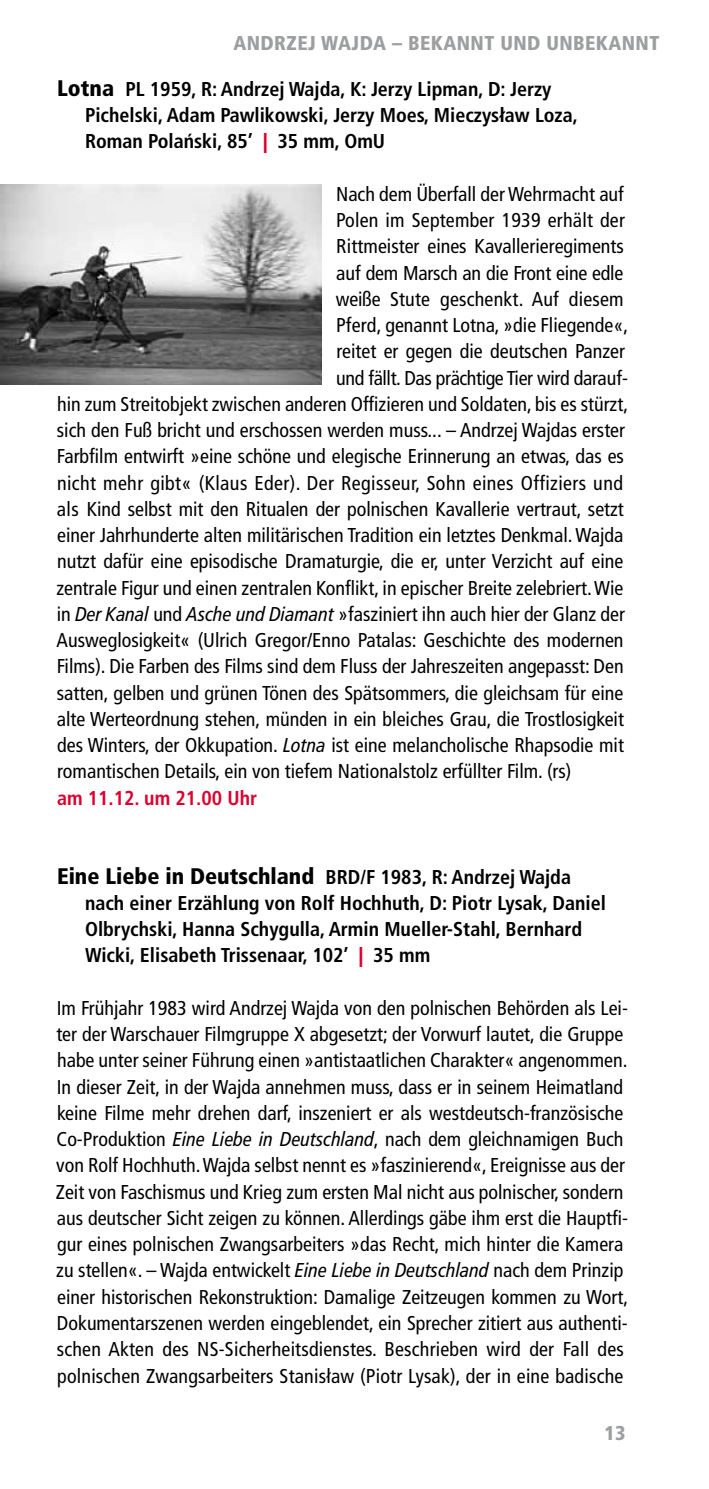
<style>
.page{position:relative;width:709px;height:1489px;background:#fff}
.page>*{position:absolute;margin:0;border:0;box-sizing:border-box;transform-origin:0 0}
.t1{font:condensed 20px/26.2px "Frutiger LT Com";color:#000}
.t2{font:700 condensed 20px/26.2px "Frutiger LT Com";color:#000}
.t3{font:condensed 20px "Frutiger LT Com";letter-spacing:.02em;color:#000}
.t4{font:condensed 20px "Frutiger LT Com";letter-spacing:-.02em;color:#000}
.t5{font:900 condensed 20px "Frutiger LT Com";letter-spacing:.02em;color:#9c9e9f}
.t6{font:700 condensed 20px "Frutiger LT Com";color:#dc002e}
.s1{font-weight:900;font-size:22.5px}
.s2{font-weight:900;font-stretch:normal;color:#dc002e}
.s3{font-style:italic}
</style>
<div class="page">
<img style="left:0;top:185px;width:322px;height:199px">
<p class="t5" style="left:233px;top:31px;width:427px">ANDRZEJ WAJDA – BEKANNT UND UNBEKANNT</p>
<p class="t2" style="left:85px;top:76px;width:494px;text-indent:-28px"><span class="s1">Lotna</span> PL 1959, R: Andrzej Wajda, K: Jerzy Lipman, D: Jerzy<br>Pichelski, Adam Pawlikowski, Jerzy Moes, Mieczysław Loza,<br>Roman Polański, 85’ <span class="s2">|</span> 35 mm, OmU</p>
<p class="t1" style="left:336px;top:181px;width:289px">Nach dem Überfall der Wehrmacht auf</p>
<p class="t1" style="left:336px;top:207px;width:290px">Polen im September 1939 erhält der</p>
<p class="t1" style="left:336px;top:233px;width:289px">Rittmeister eines Kavallerieregiments</p>
<p class="t1" style="left:336px;top:259px;width:289px">auf dem Marsch an die Front eine edle</p>
<p class="t1" style="left:336px;top:286px;width:289px">weiße Stute geschenkt. Auf diesem</p>
<p class="t1" style="left:336px;top:312px;width:293px">Pferd, genannt Lotna, »die Fliegende«,</p>
<p class="t1" style="left:336px;top:338px;width:290px">reitet er gegen die deutschen Panzer</p>
<p class="t4" style="left:336px;top:366px;width:293px">und fällt. Das prächtige Tier wird darauf-</p>
<p class="t1" style="left:57px;top:391px;width:572px">hin zum Streitobjekt zwischen anderen Offizieren und Soldaten, bis es stürzt,</p>
<p class="t1" style="left:57px;top:417px;width:569px">sich den Fuß bricht und erschossen werden muss... – Andrzej Wajdas erster</p>
<p class="t1" style="left:57px;top:443px;width:568px">Farbfilm entwirft »eine schöne und elegische Erinnerung an etwas, das es</p>
<p class="t3" style="left:57px;top:471px;width:567px">nicht mehr gibt« (Klaus Eder). Der Regisseur, Sohn eines Offiziers und</p>
<p class="t1" style="left:57px;top:496px;width:568px">als Kind selbst mit den Ritualen der polnischen Kavallerie vertraut, setzt</p>
<p class="t1" style="left:57px;top:522px;width:567px">einer Jahrhunderte alten militärischen Tradition ein letztes Denkmal. Wajda</p>
<p class="t1" style="left:57px;top:548px;width:568px">nutzt dafür eine episodische Dramaturgie, die er, unter Verzicht auf eine</p>
<p class="t1" style="left:56px;top:574px;width:568px">zentrale Figur und einen zentralen Konflikt, in epischer Breite zelebriert. Wie</p>
<p class="t1" style="left:57px;top:601px;width:569px">in <span class="s3">Der Kanal</span> und <span class="s3">Asche und Diamant</span> »fasziniert ihn auch hier der Glanz der</p>
<p class="t1" style="left:57px;top:627px;width:568px">Ausweglosigkeit« (Ulrich Gregor/Enno Patalas: Geschichte des modernen</p>
<p class="t1" style="left:57px;top:653px;width:568px">Films). Die Farben des Films sind dem Fluss der Jahreszeiten angepasst: Den</p>
<p class="t1" style="left:57px;top:679px;width:568px">satten, gelben und grünen Tönen des Spätsommers, die gleichsam für eine</p>
<p class="t1" style="left:57px;top:706px;width:568px">alte Werteordnung stehen, münden in ein bleiches Grau, die Trostlosigkeit</p>
<p class="t1" style="left:57px;top:732px;width:568px">des Winters, der Okkupation. <span class="s3">Lotna</span> ist eine melancholische Rhapsodie mit</p>
<p class="t1" style="left:57px;top:758px;width:516px">romantischen Details, ein von tiefem Nationalstolz erfüllter Film. (rs)</p>
<p class="t6" style="left:57px;top:785px;width:202px">am 11.12. um 21.00 Uhr</p>
<p class="t2" style="left:85px;top:863px;width:522px;text-indent:-28px"><span class="s1">Eine Liebe in Deutschland</span> BRD/F 1983, R: Andrzej Wajda nach einer Erzählung von Rolf Hochhuth, D: Piotr Lysak, Daniel Olbrychski, Hanna Schygulla, Armin Mueller-Stahl, Bernhard Wicki, Elisabeth Trissenaar, 102’ <span class="s2">|</span> 35 mm</p>
<p class="t1" style="left:56px;top:994px;width:574px">Im Frühjahr 1983 wird Andrzej Wajda von den polnischen Behörden als Lei&shy;ter der Warschauer Filmgruppe X abgesetzt; der Vorwurf lautet, die Gruppe habe unter seiner Führung einen »antistaatlichen Charakter« angenommen.<br>In dieser Zeit, in der Wajda annehmen muss, dass er in seinem Heimatland keine Filme mehr drehen darf, inszeniert er als westdeutsch-französische Co-Produktion <span class="s3">Eine Liebe in Deutschland</span>, nach dem gleichnamigen Buch von Rolf Hochhuth. Wajda selbst nennt es »faszinierend«, Ereignisse aus der Zeit von Faschismus und Krieg zum ersten Mal nicht aus polnischer, sondern aus deutscher Sicht zeigen zu können. Allerdings gäbe ihm erst die Hauptfi&shy;gur eines polnischen Zwangsarbeiters »das Recht, mich hinter die Kamera zu stellen«. – Wajda entwickelt <span class="s3">Eine Liebe in Deutschland</span> nach dem Prinzip einer historischen Rekonstruktion: Damalige Zeitzeugen kommen zu Wort, Dokumentarszenen werden eingeblendet, ein Sprecher zitiert aus authenti&shy;schen Akten des NS-Sicherheitsdienstes. Beschrieben wird der Fall des polnischen Zwangsarbeiters Stanisław (Piotr Lysak), der in eine badische</p>
<p class="t5" style="left:604px;top:1420px;width:23px">13</p>
</div>
